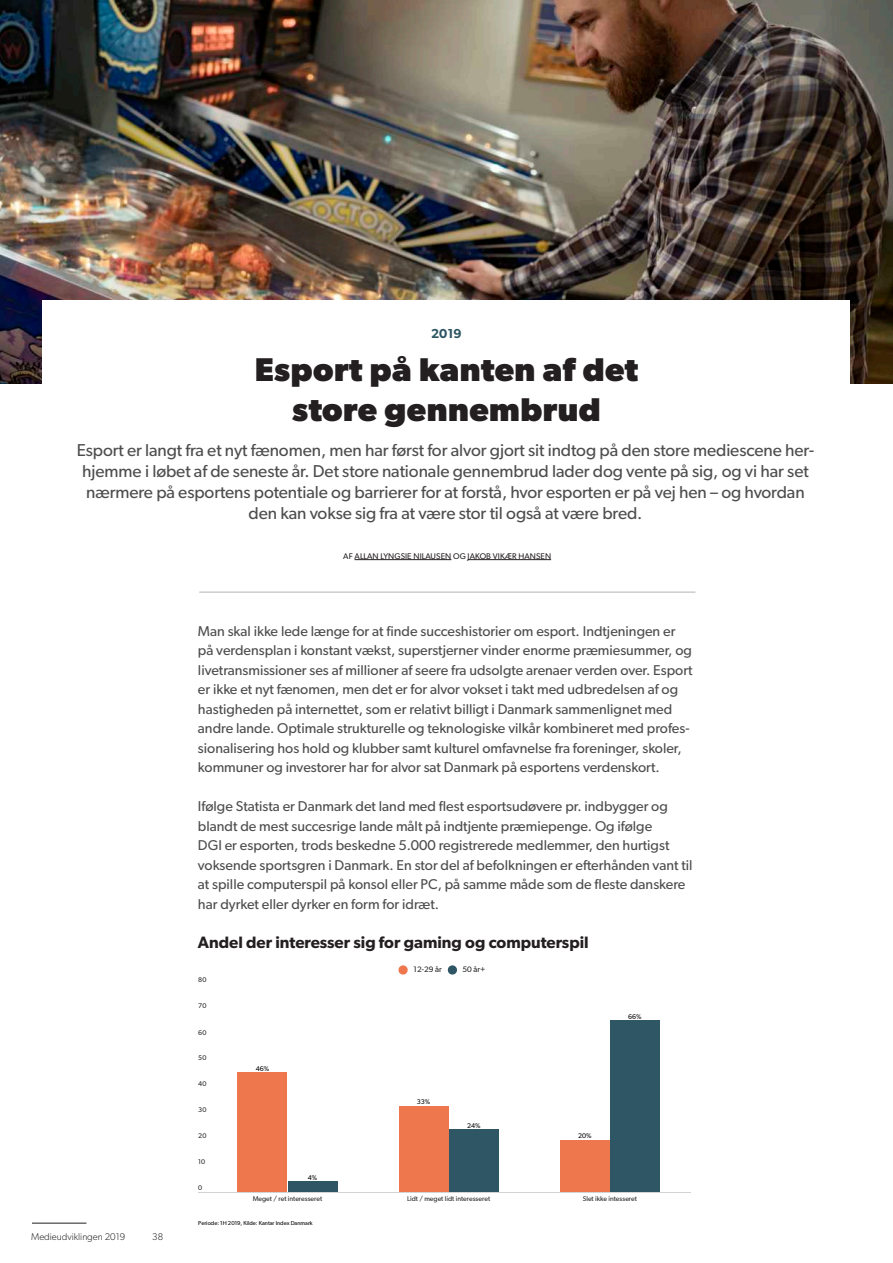
<style>
.page{position:relative;width:893px;height:1263px;background:#fff}
.page>*{position:absolute;margin:0;border:0;box-sizing:border-box;transform-origin:0 0}
.t1{font:700 33px/39.6px "Gibson";letter-spacing:.015em;color:#231f20;text-align:center}
.t2{font:17.25px/21px "Gibson";letter-spacing:-.005em;color:#4d4d4d;text-align:center}
.t3{font:600 16.5px "Gibson";color:#231f20}
.t4{font:14.25px/19.5px "Gibson";color:#4d4d4d}
.t5{font:600 13.8px "Gibson";letter-spacing:-.015em;color:#262626}
.t6{font:600 13.05px "Gibson";color:#2e5665}
.t7{font:300 9.75px "Gibson";color:#231f20}
.t8{font:8.25px "Gibson";letter-spacing:.01em;color:#231f20}
.t9{font:8.1px "Gibson";color:#262626}
.t10{font:6.9px "Gibson";color:#262626}
.t11{font:6.9px "Gibson";color:#000}
.t12{font:5.7px "Gibson";color:#000}
</style>
<div class="page">
<img style="left:0;top:0;width:893px;height:383px">
<div style="left:43px;top:300px;width:807px;height:246px;background:#fff"></div>
<hr style="left:355px;top:559px;width:96px;height:1px;background:#231f20">
<hr style="left:468px;top:559px;width:83px;height:1px;background:#231f20">
<hr style="left:198px;top:1192px;width:492px;height:1px;background:#d3d3d3">
<div style="left:238px;top:1072px;width:49px;height:120px;background:#ef774e"></div>
<div style="left:288px;top:1181px;width:49px;height:11px;background:#2e5665"></div>
<div style="left:399px;top:1106px;width:49px;height:86px;background:#ef774e"></div>
<div style="left:449px;top:1130px;width:49px;height:62px;background:#2e5665"></div>
<div style="left:560px;top:1140px;width:49px;height:52px;background:#ef774e"></div>
<div style="left:610px;top:1021px;width:49px;height:171px;background:#2e5665"></div>
<svg style="left:398px;top:965px;width:10px;height:9px"></svg>
<svg style="left:448px;top:965px;width:9px;height:9px"></svg>
<hr style="left:199px;top:592px;width:496px;height:1px;background:#b3b3b3">
<hr style="left:32px;top:1223px;width:54px;height:1px;background:#231f20">
<p class="t6" style="left:431px;top:326px;width:32px">2019</p>
<h1 class="t1" style="left:255px;top:349px;width:385px">Esport på kanten af det store gennembrud</h1>
<p class="t2" style="left:77px;top:439px;width:739px">Esport er langt fra et nyt fænomen, men har først for alvor gjort sit indtog på den store mediescene her&shy;hjemme i løbet af de seneste år. Det store nationale gennembrud lader dog vente på sig, og vi har set nærmere på esportens potentiale og barrierer for at forstå, hvor esporten er på vej hen – og hvordan den kan vokse sig fra at være stor til også at være bred.</p>
<p class="t8" style="left:343px;top:551px;width:209px">AF ALLAN LYNGSIE NILAUSEN OG JAKOB VIKÆR HANSEN</p>
<p class="t4" style="left:198px;top:621px;width:496px">Man skal ikke lede længe for at finde succeshistorier om esport. Indtjeningen er på verdensplan i konstant vækst, superstjerner vinder enorme præmiesummer, og livetransmissioner ses af millioner af seere fra udsolgte arenaer verden over. Esport er ikke et nyt fænomen, men det er for alvor vokset i takt med udbredelsen af og hastigheden på internettet, som er relativt billigt i Danmark sammenlignet med andre lande. Optimale strukturelle og teknologiske vilkår kombineret med profes&shy;sionalisering hos hold og klubber samt kulturel omfavnelse fra foreninger, skoler, kommuner og investorer har for alvor sat Danmark på esportens verdenskort.</p>
<p class="t4" style="left:198px;top:796px;width:496px">Ifølge Statista er Danmark det land med flest esportsudøvere pr. indbygger og blandt de mest succesrige lande målt på indtjente præmiepenge. Og ifølge<br>DGI er esporten, trods beskedne 5.000 registrerede medlemmer, den hurtigst voksende sportsgren i Danmark. En stor del af befolkningen er efterhånden vant til at spille computerspil på konsol eller PC, på samme måde som de fleste danskere har dyrket eller dyrker en form for idræt.</p>
<p class="t3" style="left:198px;top:932px;width:392px">Andel der interesser sig for gaming og computerspil</p>
<p class="t5" style="left:198px;top:939px;width:319px">Andel der interesser sig for gaming og computerspil</p>
<p class="t10" style="left:198px;top:976px;width:10px">80</p>
<p class="t10" style="left:198px;top:1002px;width:10px">70</p>
<p class="t10" style="left:198px;top:1028px;width:10px">60</p>
<p class="t10" style="left:198px;top:1054px;width:10px">50</p>
<p class="t10" style="left:198px;top:1080px;width:10px">40</p>
<p class="t10" style="left:198px;top:1105px;width:10px">30</p>
<p class="t10" style="left:198px;top:1132px;width:10px">20</p>
<p class="t10" style="left:198px;top:1158px;width:9px">10</p>
<p class="t10" style="left:198px;top:1183px;width:6px">0</p>
<p class="t10" style="left:253px;top:1195px;width:71px">Meget / ret interesseret</p>
<p class="t10" style="left:407px;top:1195px;width:84px">Lidt / meget lidt interesseret</p>
<p class="t10" style="left:583px;top:1195px;width:56px">Slet ikke intesseret</p>
<p class="t9" style="left:414px;top:965px;width:30px">12-29 år</p>
<p class="t9" style="left:462px;top:965px;width:25px">50 år+</p>
<p class="t11" style="left:628px;top:1012px;width:15px">66%</p>
<p class="t11" style="left:256px;top:1064px;width:15px">46%</p>
<p class="t11" style="left:417px;top:1098px;width:15px">33%</p>
<p class="t11" style="left:467px;top:1121px;width:15px">24%</p>
<p class="t11" style="left:578px;top:1132px;width:15px">20%</p>
<p class="t11" style="left:308px;top:1173px;width:11px">4%</p>
<p class="t7" style="left:31px;top:1231px;width:96px">Medieudviklingen 2019</p>
<p class="t7" style="left:152px;top:1231px;width:12px">38</p>
<p class="t12" style="left:198px;top:1219px;width:116px">Periode: 1H 2019, Kilde: Kantar Index Danmark</p>
</div>
